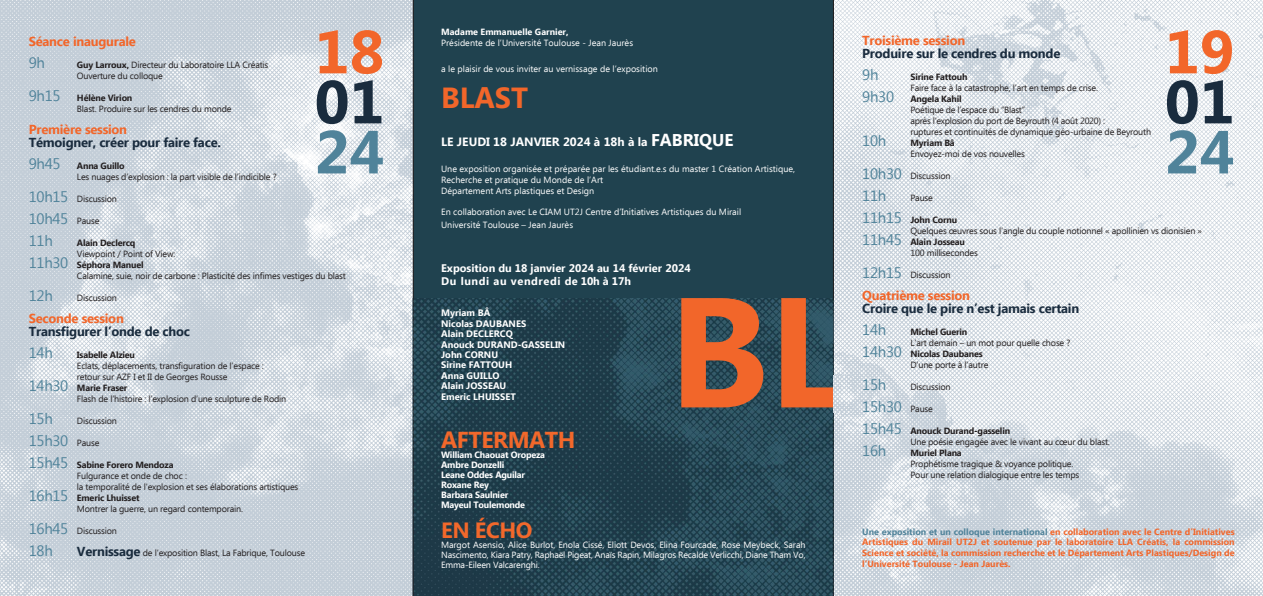
<style>
.page{position:relative;width:1263px;height:596px;background:#fff}
.page>*{position:absolute;margin:0;border:0;box-sizing:border-box;transform-origin:0 0}
.t1{font:700 155.9px "Ebrima";color:#f2662a}
.t2{font:700 60.6px "Ebrima";color:#f2662a}
.t3{font:700 60.6px "Ebrima";color:#1a2c3e}
.t4{font:700 60.6px "Ebrima";color:#50839a}
.t5{font:700 29px "Ebrima";color:#f2662a}
.t6{font:700 23px "Ebrima";letter-spacing:-.02em;color:#f2682b}
.t7{font:700 22px "Ebrima";letter-spacing:-.02em;color:#f2682b}
.t8{font:15px/22px "Ebrima";letter-spacing:-.02em;color:#50839a}
.t9{font:700 13px "Ebrima";letter-spacing:-.02em;color:#1a2c3e}
.t10{font:700 13px "Ebrima";letter-spacing:-.02em;color:#f2662a}
.t11{font:700 12px "Ebrima";color:#fff}
.t12{font:700 11px/13.2px "Ebrima";color:#fff}
.t13{font:700 9.4px/10.4px "Ebrima";color:#fff}
.t14{font:700 9.1px/10px "Ebrima";letter-spacing:-.02em;color:#fff}
.t15{font:9px/11px "Ebrima";letter-spacing:-.02em;color:#231f20}
.t16{font:9px/10.8px "Ebrima";color:#fff}
.t17{font:700 9px/10.8px "Ebrima";color:#f2662a;text-align:justify}
.t18{font:700 9px "Ebrima";letter-spacing:-.02em;color:#231f20}
.t19{font:700 9px "Ebrima";color:#fff}
.s1{font-weight:700}
.s2{font-size:15px;color:#50839a}
.s3{font-size:9px;color:#231f20}
.s4{font-weight:400;font-size:15px;color:#50839a}
.s5{font-weight:700;font-size:13px;color:#1a2c3e}
.s6{font-size:17px}
.s7{color:#50839a}
</style>
<div class="page">
<img style="left:0;top:0;width:1263px;height:595px">
<div style="left:413px;top:0;width:421px;height:298px;background:#20424f"></div>
<img style="left:413px;top:298px;width:421px;height:297px">
<img style="left:834px;top:375px;width:19px;height:37px">
<h2 class="t2" style="left:315px;top:7px;width:71px">18</h2>
<h2 class="t3" style="left:315px;top:57px;width:71px">01</h2>
<h2 class="t4" style="left:315px;top:107px;width:71px">24</h2>
<h3 class="t10" style="left:29px;top:31px;width:109px">Séance inaugurale</h3>
<h3 class="t8" style="left:29px;top:52px;width:18px">9h</h3>
<p class="t15" style="left:77px;top:60px;width:193px"><span class="s1">Guy Larroux,</span> Directeur du Laboratoire LLA Créatis<br>Ouverture du colloque</p>
<p class="t15" style="left:77px;top:93px;width:156px;text-indent:-48px"><span class="s2">9h15</span> <span class="s1">Hélène Virion<br></span>Blast. Produire sur les cendres du monde</p>
<h3 class="t10" style="left:29px;top:119px;width:100px">Première session</h3>
<h3 class="t9" style="left:29px;top:132px;width:194px">Témoigner, créer pour faire face.</h3>
<p class="t15" style="left:77px;top:161px;width:201px;text-indent:-48px"><span class="s2">9h45</span> <span class="s1">Anna Guillo<br></span>Les nuages d’explosion : la part visible de l’indicible ?</p>
<p class="t15" style="left:29px;top:194px;width:90px"><span class="s2">10h15</span> Discussion</p>
<h3 class="t8" style="left:29px;top:208px;width:72px">10h45 <span class="s3">Pause<br></span>11h</h3>
<p class="t18" style="left:77px;top:236px;width:60px">Alain Declercq</p>
<p class="t15" style="left:77px;top:249px;width:100px">Viewpoint / Point of View:</p>
<p class="t18" style="left:29px;top:258px;width:116px"><span class="s4">11h30</span> Séphora Manuel</p>
<p class="t15" style="left:77px;top:271px;width:270px">Calamine, suie, noir de carbone : Plasticité des infimes vestiges du blast</p>
<h3 class="t8" style="left:29px;top:285px;width:26px">12h</h3>
<p class="t15" style="left:77px;top:293px;width:42px">Discussion</p>
<h3 class="t10" style="left:29px;top:308px;width:97px">Seconde session</h3>
<h3 class="t9" style="left:29px;top:321px;width:163px">Transfigurer l’onde de choc</h3>
<h3 class="t8" style="left:29px;top:342px;width:26px">14h</h3>
<p class="t18" style="left:77px;top:348px;width:60px">Isabelle Alzieu</p>
<p class="t15" style="left:77px;top:361px;width:188px">Eclats, déplacements, transfiguration de l’espace :</p>
<p class="t15" style="left:77px;top:372px;width:152px">retour sur AZF I et II de Georges Rousse</p>
<p class="t18" style="left:29px;top:381px;width:100px"><span class="s4">14h30</span> Marie Fraser</p>
<p class="t15" style="left:77px;top:394px;width:211px">Flash de l’histoire : l’explosion d’une sculpture de Rodin</p>
<h3 class="t8" style="left:29px;top:408px;width:26px">15h</h3>
<p class="t15" style="left:77px;top:416px;width:42px">Discussion</p>
<h3 class="t8" style="left:29px;top:430px;width:72px">15h30 <span class="s3">Pause</span></h3>
<p class="t18" style="left:29px;top:458px;width:146px"><span class="s4">15h45</span> Sabine Forero Mendoza</p>
<p class="t15" style="left:77px;top:471px;width:111px">Fulgurance et onde de choc :</p>
<p class="t15" style="left:77px;top:482px;width:223px">la temporalité de l’explosion et ses élaborations artistiques</p>
<p class="t18" style="left:29px;top:491px;width:112px"><span class="s4">16h15</span> Emeric Lhuisset</p>
<p class="t15" style="left:77px;top:504px;width:168px">Montrer la guerre, un regard contemporain.</p>
<p class="t15" style="left:29px;top:526px;width:90px"><span class="s2">16h45</span> Discussion</p>
<h3 class="t8" style="left:29px;top:540px;width:26px">18h</h3>
<p class="t15" style="left:77px;top:548px;width:230px"><span class="s5">Vernissage</span> de l’exposition Blast, La Fabrique, Toulouse</p>
<p class="t19" style="left:441px;top:25px;width:129px">Madame Emmanuelle Garnier,</p>
<p class="t16" style="left:441px;top:38px;width:194px">Présidente de l’Université Toulouse - Jean Jaurès</p>
<p class="t16" style="left:441px;top:64px;width:218px">a le plaisir de vous inviter au vernissage de l’exposition</p>
<h3 class="t5" style="left:441px;top:76px;width:89px">BLAST</h3>
<h3 class="t11" style="left:441px;top:132px;width:294px">LE JEUDI 18 JANVIER 2024 à 18h à la <span class="s6">FABRIQUE</span></h3>
<p class="t16" style="left:441px;top:164px;width:355px">Une exposition organisée et préparée par les étudiant.e.s du master 1 Création Artistique,<br>Recherche et pratique du Monde de l’Art<br>Département Arts plastiques et Design</p>
<p class="t16" style="left:441px;top:206px;width:302px;line-height:13.2px">En collaboration avec Le CIAM UT2J Centre d’Initiatives Artistiques du Mirail<br>Université Toulouse – Jean Jaurès</p>
<p class="t12" style="left:441px;top:261px;width:251px">Exposition du 18 janvier 2024 au 14 février 2024<br>Du lundi au vendredi de 10h à 17h</p>
<p class="t13" style="left:441px;top:308px;width:126px">Myriam BÂ<br>Nicolas DAUBANES<br>Alain DECLERCQ<br>Anouck DURAND-GASSELIN<br>John CORNU<br>Sirine FATTOUH<br>Anna GUILLO<br>Alain JOSSEAU<br>Emeric LHUISSET</p>
<h1 class="t1" style="left:669px;top:236px;width:181px">BL</h1>
<h3 class="t6" style="left:441px;top:422px;width:136px">AFTERMATH</h3>
<p class="t14" style="left:441px;top:450px;width:106px">William Chaouat Oropeza<br>Ambre Donzelli<br>Leane Oddes Aguilar<br>Roxane Rey<br>Barbara Saulnier<br>Mayeul Toulemonde</p>
<h3 class="t7" style="left:441px;top:513px;width:93px">EN ÉCHO</h3>
<p class="t16" style="left:441px;top:540px;width:366px;line-height:10px;text-align:justify">Margot Asensio, Alice Burlot, Enola Cissé, Eliott Devos, Elina Fourcade, Rose Meybeck, Sarah Nascimento, Kiara Patry, Raphaël Pigeat, Anaïs Rapin, Milagros Recalde Verlicchi, Diane Tham Vo, Emma-Eileen Valcarenghi.</p>
<h2 class="t2" style="left:1165px;top:7px;width:71px">19</h2>
<h2 class="t3" style="left:1165px;top:57px;width:71px">01</h2>
<h2 class="t4" style="left:1165px;top:107px;width:71px">24</h2>
<h3 class="t10" style="left:862px;top:30px;width:104px">Troisième session</h3>
<h3 class="t9" style="left:862px;top:43px;width:200px">Produire sur le cendres du monde</h3>
<h3 class="t8" style="left:862px;top:64px;width:18px">9h</h3>
<p class="t18" style="left:910px;top:70px;width:59px">Sirine Fattouh</p>
<p class="t15" style="left:910px;top:83px;width:189px">Faire face à la catastrophe, l’art en temps de crise.</p>
<p class="t18" style="left:862px;top:92px;width:101px"><span class="s4">9h30</span> Angela Kahil</p>
<p class="t15" style="left:910px;top:105px;width:116px">Poétique de l’espace du “Blast”</p>
<p class="t15" style="left:910px;top:116px;width:196px">après l’explosion du port de Beyrouth (4 août 2020) :</p>
<p class="t15" style="left:910px;top:127px;width:242px">ruptures et continuités de dynamique géo-urbaine de Beyrouth</p>
<h3 class="t8" style="left:862px;top:130px;width:26px">10h</h3>
<p class="t18" style="left:910px;top:136px;width:46px">Myriam Bâ</p>
<p class="t15" style="left:910px;top:149px;width:116px">Envoyez-moi de vos nouvelles</p>
<p class="t15" style="left:862px;top:171px;width:90px"><span class="s2">10h30</span> Discussion</p>
<h3 class="t8" style="left:862px;top:185px;width:26px">11h</h3>
<p class="t15" style="left:910px;top:193px;width:24px">Pause</p>
<p class="t18" style="left:862px;top:213px;width:97px"><span class="s4">11h15</span> John Cornu</p>
<p class="t15" style="left:910px;top:226px;width:293px">Quelques œuvres sous l’angle du couple notionnel « apollinien vs dionisien »</p>
<p class="t18" style="left:862px;top:235px;width:104px"><span class="s4">11h45</span> Alain Josseau</p>
<p class="t15" style="left:910px;top:248px;width:69px">100 millisecondes</p>
<p class="t15" style="left:862px;top:270px;width:90px"><span class="s2">12h15</span> Discussion</p>
<h3 class="t10" style="left:862px;top:285px;width:109px">Quatrième session</h3>
<h3 class="t9" style="left:862px;top:298px;width:218px">Croire que le pire n’est jamais certain</h3>
<h3 class="t8" style="left:862px;top:319px;width:26px">14h</h3>
<p class="t18" style="left:910px;top:325px;width:58px">Michel Guerin</p>
<p class="t15" style="left:910px;top:338px;width:162px">L’art demain – un mot pour quelle chose ?</p>
<p class="t18" style="left:862px;top:347px;width:122px"><span class="s4">14h30</span> Nicolas Daubanes</p>
<p class="t15" style="left:910px;top:360px;width:79px">D’une porte à l’autre</p>
<h3 class="t8" style="left:862px;top:374px;width:26px">15h</h3>
<p class="t15" style="left:910px;top:382px;width:42px">Discussion</p>
<h3 class="t8" style="left:862px;top:396px;width:72px">15h30 <span class="s3">Pause</span></h3>
<p class="t15" style="left:910px;top:426px;width:201px;text-indent:-48px"><span class="s2">15h45</span> <span class="s1">Anouck Durand-gasselin<br></span>Une poésie engagée avec le vivant au cœur du blast.</p>
<h3 class="t8" style="left:862px;top:440px;width:26px">16h</h3>
<p class="t18" style="left:910px;top:446px;width:53px">Muriel Plana</p>
<p class="t15" style="left:910px;top:459px;width:170px">Prophétisme tragique &amp; voyance politique.<br>Pour une relation dialogique entre les temps</p>
<p class="t17" style="left:862px;top:526px;width:374px"><span class="s7">Une exposition et un colloque international</span> en collaboration avec le Centre d’Initiatives Artistiques du Mirail UT2J et soutenue par le laboratoire LLA Créatis, la commission Science et société, la commission recherche et le Département Arts Plastiques/Design de l’Université Toulouse - Jean Jaurès.</p>
</div>
